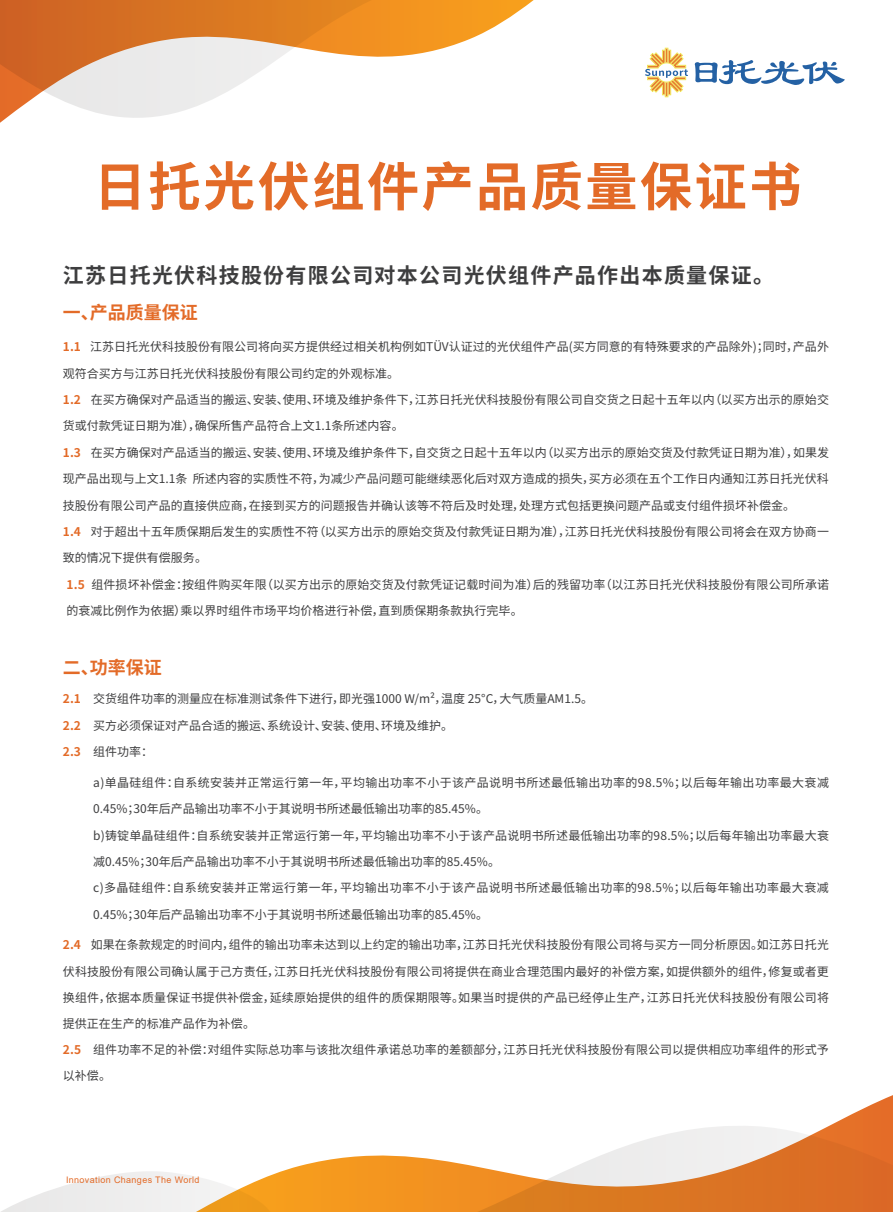
<style>
.page{position:relative;width:893px;height:1212px;background:#fff}
.page>*{position:absolute;margin:0;border:0;box-sizing:border-box;transform-origin:0 0}
.t1{font:700 52.5px "Source Han Sans CN";letter-spacing:.04em;color:#e36b28}
.t2{font:700 21px "Source Han Sans CN";letter-spacing:.06em;color:#3e3e3f}
.t3{font:700 18px "Source Han Sans CN";color:#e36b28}
.t4{font:12px/26.4px "Source Han Sans CN";color:#3e3e3f}
.t5{font:12px/26.4px "Source Han Sans CN";letter-spacing:.035em;color:#3e3e3f}
.t6{font:9px "Arial";letter-spacing:.04em;color:#e36b28}
.s1{font-weight:700;color:#e36b28}
</style>
<div class="page">
<svg style="left:645px;top:48px;width:43px;height:49px"></svg>
<svg style="left:695px;top:60px;width:150px;height:25px"></svg>
<svg style="left:0;top:0;width:534px;height:123px"></svg>
<svg style="left:1px;top:1171px;width:195px;height:41px"></svg>
<svg style="left:196px;top:1095px;width:697px;height:117px"></svg>
<h1 class="t1" style="left:94px;top:157px;width:709px">日托光伏组件产品质量保证书</h1>
<h2 class="t2" style="left:63px;top:263px;width:713px">江苏日托光伏科技股份有限公司对本公司光伏组件产品作出本质量保证。</h2>
<h3 class="t3" style="left:63px;top:302px;width:136px">一、产品质量保证</h3>
<p class="t4" style="left:63px;top:334px;width:767px"><span class="s1">1.1</span> 江苏日托光伏科技股份有限公司将向买方提供经过相关机构例如TÜV认证过的光伏组件产品(买方同意的有特殊要求的产品除外)；同时，产品外观符合买方与江苏日托光伏科技股份有限公司约定的外观标准。</p>
<p class="t4" style="left:63px;top:387px;width:767px"><span class="s1">1.2</span> 在买方确保对产品适当的搬运、安装、使用、环境及维护条件下，江苏日托光伏科技股份有限公司自交货之日起十五年以内（以买方出示的原始交货或付款凭证日期为准），确保所售产品符合上文1.1条所述内容。</p>
<p class="t4" style="left:63px;top:439px;width:767px"><span class="s1">1.3</span> 在买方确保对产品适当的搬运、安装、使用、环境及维护条件下，自交货之日起十五年以内（以买方出示的原始交货及付款凭证日期为准），如果发</p>
<p class="t4" style="left:63px;top:466px;width:767px">现产品出现与上文1.1条 所述内容的实质性不符，为减少产品问题可能继续恶化后对双方造成的损失，买方必须在五个工作日内通知江苏日托光伏科</p>
<p class="t4" style="left:63px;top:492px;width:734px">技股份有限公司产品的直接供应商，在接到买方的问题报告并确认该等不符后及时处理，处理方式包括更换问题产品或支付组件损坏补偿金。</p>
<p class="t4" style="left:63px;top:519px;width:767px"><span class="s1">1.4</span> 对于超出十五年质保期后发生的实质性不符（以买方出示的原始交货及付款凭证日期为准），江苏日托光伏科技股份有限公司将会在双方协商一致的情况下提供有偿服务。</p>
<p class="t4" style="left:67px;top:572px;width:764px"><span class="s1">1.5</span> 组件损坏补偿金：按组件购买年限（以买方出示的原始交货及付款凭证记载时间为准）后的残留功率（以江苏日托光伏科技股份有限公司所承诺</p>
<p class="t4" style="left:67px;top:598px;width:458px">的衰减比例作为依据）乘以界时组件市场平均价格进行补偿，直到质保期条款执行完毕。</p>
<h3 class="t3" style="left:63px;top:657px;width:100px">二、功率保证</h3>
<p class="t4" style="left:63px;top:686px;width:532px"><span class="s1">2.1　</span>交货组件功率的测量应在标准测试条件下进行，即光强1000 W/m²，温度 25°C，大气质量AM1.5。</p>
<p class="t4" style="left:63px;top:712px;width:392px"><span class="s1">2.2　</span>买方必须保证对产品合适的搬运、系统设计、安装、使用、环境及维护。</p>
<p class="t4" style="left:63px;top:739px;width:92px"><span class="s1">2.3　</span>组件功率：</p>
<p class="t5" style="left:93px;top:769px;width:737px">a)单晶硅组件：自系统安装并正常运行第一年，平均输出功率不小于该产品说明书所述最低输出功率的98.5%；以后每年输出功率最大衰减</p>
<p class="t4" style="left:93px;top:796px;width:396px">0.45%；30年后产品输出功率不小于其说明书所述最低输出功率的85.45%。</p>
<p class="t4" style="left:93px;top:822px;width:737px">b)铸锭单晶硅组件：自系统安装并正常运行第一年，平均输出功率不小于该产品说明书所述最低输出功率的98.5%；以后每年输出功率最大衰</p>
<p class="t5" style="left:93px;top:849px;width:737px">减0.45%；30年后产品输出功率不小于其说明书所述最低输出功率的85.45%。<br>c)多晶硅组件：自系统安装并正常运行第一年，平均输出功率不小于该产品说明书所述最低输出功率的98.5%；以后每年输出功率最大衰减</p>
<p class="t4" style="left:93px;top:901px;width:396px">0.45%；30年后产品输出功率不小于其说明书所述最低输出功率的85.45%。</p>
<p class="t4" style="left:63px;top:932px;width:767px"><span class="s1">2.4</span> 如果在条款规定的时间内，组件的输出功率未达到以上约定的输出功率，江苏日托光伏科技股份有限公司将与买方一同分析原因。如江苏日托光</p>
<p class="t4" style="left:63px;top:958px;width:767px">伏科技股份有限公司确认属于己方责任，江苏日托光伏科技股份有限公司将提供在商业合理范围内最好的补偿方案，如提供额外的组件，修复或者更</p>
<p class="t4" style="left:63px;top:984px;width:767px">换组件，依据本质量保证书提供补偿金，延续原始提供的组件的质保期限等。如果当时提供的产品已经停止生产，江苏日托光伏科技股份有限公司将</p>
<p class="t4" style="left:63px;top:1011px;width:194px">提供正在生产的标准产品作为补偿。</p>
<p class="t4" style="left:63px;top:1036px;width:767px"><span class="s1">2.5　</span>组件功率不足的补偿：对组件实际总功率与该批次组件承诺总功率的差额部分，江苏日托光伏科技股份有限公司以提供相应功率组件的形式予</p>
<p class="t4" style="left:63px;top:1063px;width:50px">以补偿。</p>
<p class="t6" style="left:66px;top:1174px;width:135px">Innovation Changes The World</p>
</div>
